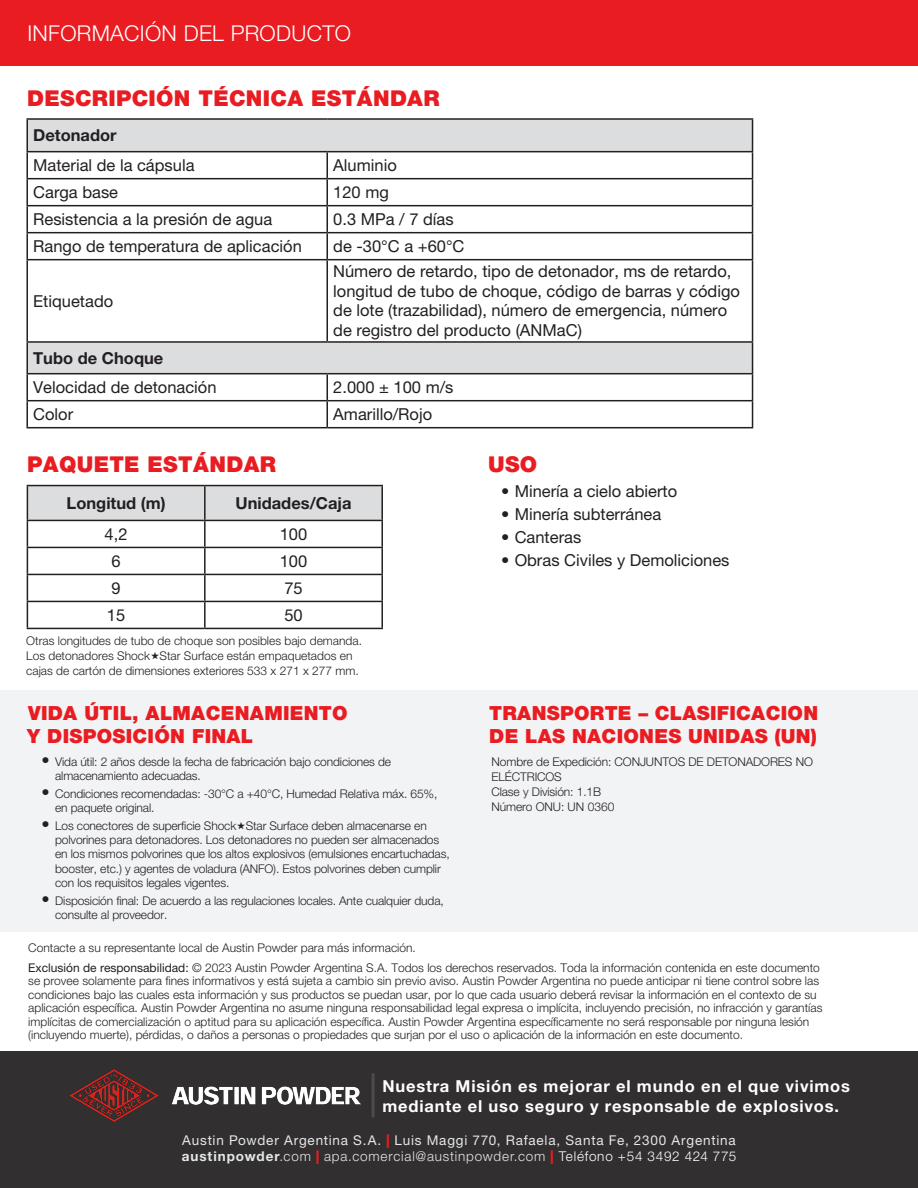
<style>
.page{position:relative;width:918px;height:1188px;background:#fff}
.page>*{position:absolute;margin:0;border:0;box-sizing:border-box;transform-origin:0 0}
.t1{font:900 21.9px "Helvetica Neue CE";letter-spacing:.015em;color:#e91c22}
.t2{font:300 21.9px "Helvetica Neue CE";letter-spacing:.015em;color:#fff}
.t3{font:900 19.5px/23.4px "Helvetica Neue CE";letter-spacing:.015em;color:#e91c22}
.t4{font:16.5px/19.5px "Helvetica Neue CE";color:#231f20}
.t5{font:700 16.5px/19.8px "Helvetica Neue CE";letter-spacing:.05em;color:#fff}
.t6{font:700 16.5px "Helvetica Neue CE";color:#231f20}
.t7{font:13.5px/16.2px "Helvetica Neue CE";letter-spacing:.06em;color:#e6e7e9}
.t8{font:300 12px/14.2px "Helvetica Neue CE";color:#231f20}
.s1{font-weight:400;font-size:16.5px}
.s2{font-weight:400}
.s3{font-weight:900;color:#e91c22}
.s4{font-weight:700}
.s5{font-weight:300}
.s6{font-weight:300;color:#fff}
</style>
<div class="page">
<div style="left:0;top:0;width:918px;height:66px;background:#e91c22"></div>
<hr style="left:27px;top:485px;width:178px;height:1px;background:#231f20">
<hr style="left:205px;top:485px;width:178px;height:1px;background:#231f20">
<hr style="left:381px;top:486px;width:2px;height:34px;background:#231f20">
<hr style="left:205px;top:520px;width:178px;height:1px;background:#231f20">
<hr style="left:381px;top:521px;width:2px;height:26px;background:#231f20">
<hr style="left:205px;top:547px;width:178px;height:1px;background:#231f20">
<hr style="left:381px;top:548px;width:2px;height:26px;background:#231f20">
<hr style="left:205px;top:574px;width:178px;height:1px;background:#231f20">
<hr style="left:381px;top:575px;width:2px;height:26px;background:#231f20">
<svg style="left:27px;top:486px;width:355px;height:142px"></svg>
<hr style="left:205px;top:601px;width:178px;height:1px;background:#231f20">
<hr style="left:204px;top:602px;width:2px;height:26px;background:#231f20">
<hr style="left:381px;top:602px;width:2px;height:26px;background:#231f20">
<hr style="left:27px;top:628px;width:178px;height:1px;background:#231f20">
<hr style="left:205px;top:628px;width:178px;height:1px;background:#231f20">
<svg style="left:28px;top:120px;width:724px;height:253px"></svg>
<hr style="left:26px;top:118px;width:301px;height:2px;background:#231f20">
<hr style="left:26px;top:120px;width:2px;height:31px;background:#231f20">
<hr style="left:327px;top:118px;width:426px;height:2px;background:#231f20">
<hr style="left:752px;top:120px;width:1px;height:31px;background:#231f20">
<hr style="left:26px;top:151px;width:301px;height:1px;background:#231f20">
<hr style="left:26px;top:152px;width:2px;height:26px;background:#231f20">
<hr style="left:327px;top:151px;width:426px;height:1px;background:#231f20">
<hr style="left:326px;top:152px;width:2px;height:26px;background:#231f20">
<hr style="left:26px;top:178px;width:301px;height:1px;background:#231f20">
<hr style="left:26px;top:179px;width:2px;height:26px;background:#231f20">
<hr style="left:327px;top:178px;width:426px;height:1px;background:#231f20">
<hr style="left:326px;top:179px;width:2px;height:26px;background:#231f20">
<hr style="left:26px;top:205px;width:301px;height:1px;background:#231f20">
<hr style="left:26px;top:206px;width:2px;height:26px;background:#231f20">
<hr style="left:327px;top:205px;width:426px;height:1px;background:#231f20">
<hr style="left:326px;top:206px;width:2px;height:26px;background:#231f20">
<hr style="left:26px;top:232px;width:301px;height:1px;background:#231f20">
<hr style="left:26px;top:233px;width:2px;height:26px;background:#231f20">
<hr style="left:327px;top:232px;width:426px;height:1px;background:#231f20">
<hr style="left:326px;top:233px;width:2px;height:26px;background:#231f20">
<svg style="left:752px;top:152px;width:1px;height:107px"></svg>
<hr style="left:26px;top:259px;width:301px;height:1px;background:#231f20">
<hr style="left:26px;top:260px;width:2px;height:81px;background:#231f20">
<hr style="left:327px;top:259px;width:426px;height:1px;background:#231f20">
<hr style="left:326px;top:260px;width:2px;height:81px;background:#231f20">
<hr style="left:752px;top:260px;width:1px;height:81px;background:#231f20">
<hr style="left:26px;top:341px;width:301px;height:2px;background:#231f20">
<hr style="left:26px;top:343px;width:2px;height:30px;background:#231f20">
<hr style="left:327px;top:341px;width:426px;height:2px;background:#231f20">
<hr style="left:752px;top:343px;width:1px;height:30px;background:#231f20">
<hr style="left:26px;top:373px;width:301px;height:1px;background:#231f20">
<hr style="left:26px;top:374px;width:2px;height:26px;background:#231f20">
<hr style="left:327px;top:373px;width:426px;height:1px;background:#231f20">
<hr style="left:326px;top:374px;width:2px;height:26px;background:#231f20">
<hr style="left:26px;top:400px;width:301px;height:1px;background:#231f20">
<hr style="left:26px;top:401px;width:2px;height:26px;background:#231f20">
<hr style="left:327px;top:400px;width:426px;height:1px;background:#231f20">
<hr style="left:326px;top:401px;width:2px;height:26px;background:#231f20">
<svg style="left:752px;top:374px;width:1px;height:53px"></svg>
<hr style="left:26px;top:427px;width:301px;height:1px;background:#231f20">
<hr style="left:327px;top:427px;width:426px;height:1px;background:#231f20">
<div style="left:0;top:1051px;width:918px;height:137px;background:#312f30"></div>
<img style="left:70px;top:1069px;width:290px;height:53px">
<hr style="left:372px;top:1073px;width:3px;height:44px;background:#4b4c4d">
<div style="left:0;top:690px;width:918px;height:241px;background:#f2f3f4"></div>
<p class="t2" style="left:27px;top:20px;width:325px">INFORMACIÓN DEL PRODUCTO</p>
<p class="t1" style="left:27px;top:85px;width:414px">DESCRIPCIÓN TÉCNICA ESTÁNDAR</p>
<p class="t6" style="left:33px;top:125px;width:85px">Detonador</p>
<p class="t4" style="left:33px;top:157px;width:163px">Material de la cápsula</p>
<p class="t4" style="left:333px;top:157px;width:65px">Aluminio</p>
<p class="t4" style="left:33px;top:184px;width:86px">Carga base</p>
<p class="t4" style="left:333px;top:184px;width:57px">120 mg</p>
<p class="t4" style="left:33px;top:211px;width:240px">Resistencia a la presión de agua</p>
<p class="t4" style="left:333px;top:211px;width:122px">0.3 MPa / 7 días</p>
<p class="t4" style="left:33px;top:238px;width:270px">Rango de temperatura de aplicación</p>
<p class="t4" style="left:333px;top:238px;width:133px">de -30°C a +60°C</p>
<p class="t4" style="left:33px;top:293px;width:82px">Etiquetado</p>
<p class="t4" style="left:333px;top:263px;width:408px">Número de retardo, tipo de detonador, ms de retardo, longitud de tubo de choque, código de barras y código de lote (trazabilidad), número de emergencia, número de registro del producto (ANMaC)</p>
<p class="t6" style="left:33px;top:348px;width:132px">Tubo de Choque</p>
<p class="t4" style="left:33px;top:379px;width:185px">Velocidad de detonación</p>
<p class="t4" style="left:333px;top:379px;width:122px">2.000 ± 100 m/s</p>
<p class="t4" style="left:33px;top:406px;width:42px">Color</p>
<p class="t4" style="left:333px;top:406px;width:100px">Amarillo/Rojo</p>
<p class="t1" style="left:27px;top:451px;width:250px">PAQUETE ESTÁNDAR</p>
<p class="t6" style="left:67px;top:493px;width:100px">Longitud (m)</p>
<p class="t6" style="left:235px;top:493px;width:118px">Unidades/Caja</p>
<p class="t4" style="left:105px;top:526px;width:24px">4,2</p>
<p class="t4" style="left:280px;top:526px;width:29px">100</p>
<p class="t4" style="left:112px;top:553px;width:11px">6</p>
<p class="t4" style="left:280px;top:553px;width:29px">100</p>
<p class="t4" style="left:112px;top:580px;width:11px">9</p>
<p class="t4" style="left:284px;top:580px;width:20px">75</p>
<p class="t4" style="left:107px;top:607px;width:20px">15</p>
<p class="t4" style="left:284px;top:607px;width:20px">50</p>
<p class="t8" style="left:26px;top:635px;width:337px">Otras longitudes de tubo de choque son posibles bajo demanda.</p>
<p class="t8" style="left:26px;top:650px;width:334px;line-height:15px">Los detonadores Shock Star Surface están empaquetados en cajas de cartón de dimensiones exteriores 533 x 271 x 277 mm.</p>
<p class="t3" style="left:27px;top:703px;width:322px">VIDA ÚTIL, ALMACENAMIENTO<br>Y DISPOSICIÓN FINAL</p>
<p class="t8" style="left:55px;top:755px;width:337px;text-indent:-13px"><span class="s1">•</span> Vida útil: 2 años desde la fecha de fabricación bajo condiciones de almacenamiento adecuadas.</p>
<p class="t8" style="left:55px;top:787px;width:384px;text-indent:-13px"><span class="s1">•</span> Condiciones recomendadas: -30°C a +40°C, Humedad Relativa máx. 65%, en paquete original.</p>
<p class="t8" style="left:55px;top:819px;width:396px;text-indent:-13px"><span class="s1">•</span> Los conectores de superficie Shock Star Surface deben almacenarse en polvorines para detonadores. Los detonadores no pueden ser almacenados en los mismos polvorines que los altos explosivos (emulsiones encartuchadas, booster, etc.) y agentes de voladura (ANFO). Estos polvorines deben cumplir con los requisitos legales vigentes.</p>
<p class="t8" style="left:55px;top:894px;width:390px;text-indent:-13px"><span class="s1">•</span> Disposición final: De acuerdo a las regulaciones locales. Ante cualquier duda, consulte al proveedor.</p>
<p class="t1" style="left:488px;top:451px;width:51px">USO</p>
<p class="t4" style="left:501px;top:482px;width:178px">• Minería a cielo abierto</p>
<p class="t4" style="left:501px;top:505px;width:162px">• Minería subterránea</p>
<p class="t4" style="left:501px;top:528px;width:82px">• Canteras</p>
<p class="t4" style="left:501px;top:551px;width:230px">• Obras Civiles y Demoliciones</p>
<p class="t3" style="left:489px;top:703px;width:330px">TRANSPORTE – CLASIFICACION<br>DE LAS NACIONES UNIDAS (UN)</p>
<p class="t8" style="left:492px;top:755px;width:323px;line-height:15px">Nombre de Expedición: CONJUNTOS DE DETONADORES NO<br>ELÉCTRICOS</p>
<p class="t8" style="left:491px;top:785px;width:111px">Clase y División: 1.1B</p>
<p class="t8" style="left:492px;top:800px;width:124px">Número ONU: UN 0360</p>
<p class="t8" style="left:28px;top:941px;width:389px">Contacte a su representante local de Austin Powder para más información.</p>
<p class="t8" style="left:28px;top:962px;width:796px;line-height:13.5px"><span class="s2">Exclusión de responsabilidad:</span> © 2023 Austin Powder Argentina S.A. Todos los derechos reservados. Toda la información contenida en este documento se provee solamente para fines informativos y está sujeta a cambio sin previo aviso. Austin Powder Argentina no puede anticipar ni tiene control sobre las condiciones bajo las cuales esta información y sus productos se puedan usar, por lo que cada usuario deberá revisar la información en el contexto de su aplicación específica. Austin Powder Argentina no asume ninguna responsabilidad legal expresa o implícita, incluyendo precisión, no infracción y garantías implícitas de comercialización o aptitud para su aplicación específica. Austin Powder Argentina específicamente no será responsable por ninguna lesión (incluyendo muerte), pérdidas, o daños a personas o propiedades que surjan por el uso o aplicación de la información en este documento.</p>
<p class="t5" style="left:382px;top:1078px;width:469px">Nuestra Misión es mejorar el mundo en el que vivimos mediante el uso seguro y responsable de explosivos.</p>
<p class="t7" style="left:182px;top:1133px;width:556px">Austin Powder Argentina S.A. <span class="s3">|</span> Luis Maggi 770, Rafaela, Santa Fe, 2300 Argentina <span class="s4">austinpowder</span><span class="s5">.com</span> <span class="s3">|</span> <span class="s5">apa.comercial@austinpowder.com</span> <span class="s3">|</span> <span class="s6">Teléfono +54 3492 424 775</span></p>
</div>
